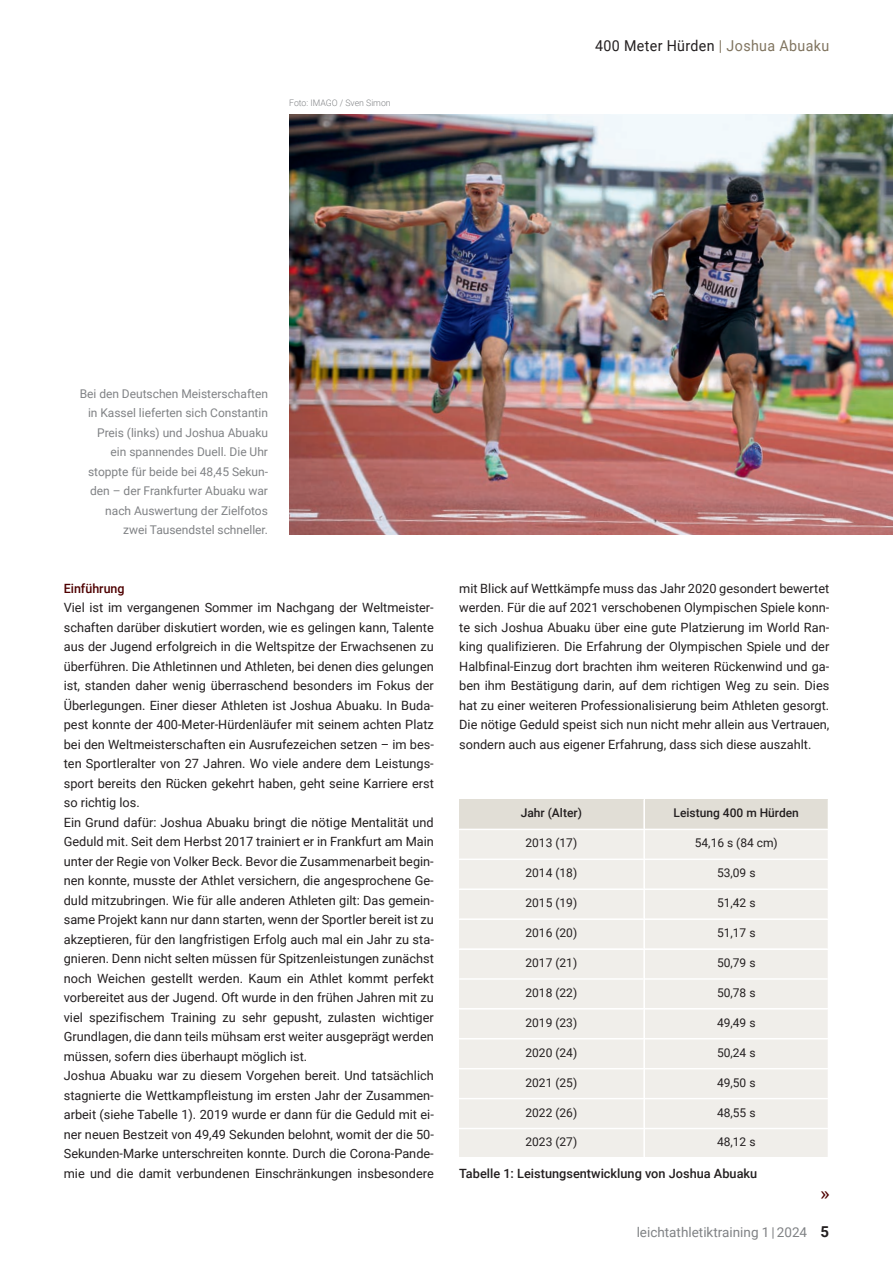
<style>
.page{position:relative;width:893px;height:1263px;background:#fff}
.page>*{position:absolute;margin:0;border:0;box-sizing:border-box;transform-origin:0 0}
.t1{font:18.45px "Roboto";color:#4e0000;scale:1.12 1}
.t2{font:15px "Roboto";letter-spacing:.025em;color:#231f20;scale:.95 1}
.t3{font:13.5px "Roboto";color:#808285}
.t4{font:12.75px/19.5px "Roboto";color:#231f20}
.t5{font:500 12.75px "Roboto";color:#231f20}
.t6{font:500 12.75px "Roboto";color:#4e0000}
.t7{font:12px/19.5px "Roboto";letter-spacing:-.005em;color:#808285;text-align:right}
.t8{font:12px "Roboto";color:#231f20}
.t9{font:500 12px "Roboto";color:#231f20}
.t10{font:300 9px "Roboto";color:#808285}
.s1{color:#80745f}
.s2{font-weight:700;font-size:15px;color:#231f20}
</style>
<div class="page">
<img style="left:289px;top:115px;width:604px;height:419px">
<svg style="left:459px;top:799px;width:369px;height:358px;background:#eeece8"></svg>
<hr style="left:459px;top:829px;width:184px;height:1px;background:#fff">
<hr style="left:645px;top:829px;width:183px;height:1px;background:#fff">
<hr style="left:459px;top:858px;width:184px;height:2px;background:#fff">
<hr style="left:645px;top:858px;width:183px;height:2px;background:#fff">
<hr style="left:459px;top:888px;width:184px;height:2px;background:#fff">
<hr style="left:645px;top:888px;width:183px;height:2px;background:#fff">
<hr style="left:459px;top:918px;width:184px;height:2px;background:#fff">
<hr style="left:645px;top:918px;width:183px;height:2px;background:#fff">
<hr style="left:459px;top:948px;width:184px;height:2px;background:#fff">
<hr style="left:645px;top:948px;width:183px;height:2px;background:#fff">
<hr style="left:459px;top:978px;width:184px;height:2px;background:#fff">
<hr style="left:645px;top:978px;width:183px;height:2px;background:#fff">
<hr style="left:459px;top:1008px;width:184px;height:2px;background:#fff">
<hr style="left:645px;top:1008px;width:183px;height:2px;background:#fff">
<hr style="left:459px;top:1038px;width:184px;height:1px;background:#fff">
<hr style="left:645px;top:1038px;width:183px;height:1px;background:#fff">
<hr style="left:459px;top:1068px;width:184px;height:1px;background:#fff">
<hr style="left:645px;top:1068px;width:183px;height:1px;background:#fff">
<hr style="left:459px;top:1098px;width:184px;height:1px;background:#fff">
<hr style="left:645px;top:1098px;width:183px;height:1px;background:#fff">
<hr style="left:459px;top:1128px;width:184px;height:1px;background:#fff">
<hr style="left:645px;top:1128px;width:183px;height:1px;background:#fff">
<p class="t10" style="left:289px;top:97px;width:103px">Foto: IMAGO / Sven Simon</p>
<p class="t2" style="left:595px;top:35px;width:248px">400 Meter Hürden <span class="s1">| Joshua Abuaku</span></p>
<p class="t7" style="left:80px;top:383px;width:190px">Bei den Deutschen Meisterschaften in Kassel lieferten sich Constantin<br>Preis (links) und Joshua Abuaku ein spannendes Duell. Die Uhr stoppte für beide bei 48,45 Sekun&shy;den – der Frankfurter Abuaku war nach Auswertung der Zielfotos zwei Tausendstel schneller.</p>
<p class="t6" style="left:64px;top:579px;width:62px">Einführung</p>
<p class="t4" style="left:64px;top:598px;width:372px">Viel ist im vergangenen Sommer im Nachgang der Weltmeister&shy;schaften darüber diskutiert worden, wie es gelingen kann, Talente aus der Jugend erfolgreich in die Weltspitze der Erwachsenen zu überführen. Die Athletinnen und Athleten, bei denen dies gelungen ist, standen daher wenig überraschend besonders im Fokus der Überlegungen. Einer dieser Athleten ist Joshua Abuaku. In Buda&shy;pest konnte der 400-Meter-Hürdenläufer mit seinem achten Platz bei den Weltmeisterschaften ein Ausrufezeichen setzen – im bes&shy;ten Sportleralter von 27 Jahren. Wo viele andere dem Leistungs&shy;sport bereits den Rücken gekehrt haben, geht seine Karriere erst so richtig los.<br>Ein Grund dafür: Joshua Abuaku bringt die nötige Mentalität und Geduld mit. Seit dem Herbst 2017 trainiert er in Frankfurt am Main unter der Regie von Volker Beck. Bevor die Zusammenarbeit begin&shy;nen konnte, musste der Athlet versichern, die angesprochene Ge&shy;duld mitzubringen. Wie für alle anderen Athleten gilt: Das gemein&shy;same Projekt kann nur dann starten, wenn der Sportler bereit ist zu akzeptieren, für den langfristigen Erfolg auch mal ein Jahr zu sta&shy;gnieren. Denn nicht selten müssen für Spitzenleistungen zunächst noch Weichen gestellt werden. Kaum ein Athlet kommt perfekt vorbereitet aus der Jugend. Oft wurde in den frühen Jahren mit zu viel spezifischem Training zu sehr gepusht, zulasten wichtiger Grundlagen, die dann teils mühsam erst weiter ausgeprägt werden müssen, sofern dies überhaupt möglich ist.<br>Joshua Abuaku war zu diesem Vorgehen bereit. Und tatsächlich stagnierte die Wettkampfleistung im ersten Jahr der Zusammen&shy;arbeit (siehe Tabelle 1). 2019 wurde er dann für die Geduld mit ei&shy;ner neuen Bestzeit von 49,49 Sekunden belohnt, womit der die 50- Sekunden-Marke unterschreiten konnte. Durch die Corona-Pande&shy;mie und die damit verbundenen Einschränkungen insbesondere</p>
<p class="t4" style="left:459px;top:578px;width:372px;text-align:justify">mit Blick auf Wettkämpfe muss das Jahr 2020 gesondert bewertet werden. Für die auf 2021 verschobenen Olympischen Spiele konn&shy;te sich Joshua Abuaku über eine gute Platzierung im World Ran&shy;king qualifizieren. Die Erfahrung der Olympischen Spiele und der Halbfinal-Einzug dort brachten ihm weiteren Rückenwind und ga&shy;ben ihm Bestätigung darin, auf dem richtigen Weg zu sein. Dies hat zu einer weiteren Professionalisierung beim Athleten gesorgt.<br>Die nötige Geduld speist sich nun nicht mehr allein aus Vertrauen, sondern auch aus eigener Erfahrung, dass sich diese auszahlt.</p>
<p class="t9" style="left:521px;top:804px;width:63px">Jahr (Alter)</p>
<p class="t9" style="left:674px;top:804px;width:127px">Leistung 400 m Hürden</p>
<p class="t8" style="left:525px;top:835px;width:53px">2013 (17)</p>
<p class="t8" style="left:695px;top:835px;width:85px">54,16 s (84 cm)</p>
<p class="t8" style="left:525px;top:864px;width:53px">2014 (18)</p>
<p class="t8" style="left:717px;top:864px;width:40px">53,09 s</p>
<p class="t8" style="left:525px;top:894px;width:53px">2015 (19)</p>
<p class="t8" style="left:717px;top:894px;width:40px">51,42 s</p>
<p class="t8" style="left:525px;top:924px;width:53px">2016 (20)</p>
<p class="t8" style="left:717px;top:924px;width:40px">51,17 s</p>
<p class="t8" style="left:525px;top:954px;width:53px">2017 (21)</p>
<p class="t8" style="left:717px;top:954px;width:40px">50,79 s</p>
<p class="t8" style="left:525px;top:984px;width:53px">2018 (22)</p>
<p class="t8" style="left:717px;top:984px;width:40px">50,78 s</p>
<p class="t8" style="left:525px;top:1014px;width:53px">2019 (23)</p>
<p class="t8" style="left:717px;top:1014px;width:40px">49,49 s</p>
<p class="t8" style="left:525px;top:1044px;width:53px">2020 (24)</p>
<p class="t8" style="left:717px;top:1044px;width:40px">50,24 s</p>
<p class="t8" style="left:525px;top:1074px;width:53px">2021 (25)</p>
<p class="t8" style="left:717px;top:1074px;width:40px">49,50 s</p>
<p class="t8" style="left:525px;top:1104px;width:53px">2022 (26)</p>
<p class="t8" style="left:717px;top:1104px;width:40px">48,55 s</p>
<p class="t8" style="left:525px;top:1133px;width:53px">2023 (27)</p>
<p class="t8" style="left:717px;top:1133px;width:40px">48,12 s</p>
<p class="t5" style="left:459px;top:1164px;width:300px">Tabelle 1: Leistungsentwicklung von Joshua Abuaku</p>
<h1 class="t1" style="left:820px;top:1181px;width:10px">»</h1>
<p class="t3" style="left:637px;top:1223px;width:194px">leichtathletiktraining 1 | 2024 <span class="s2">5</span></p>
</div>
